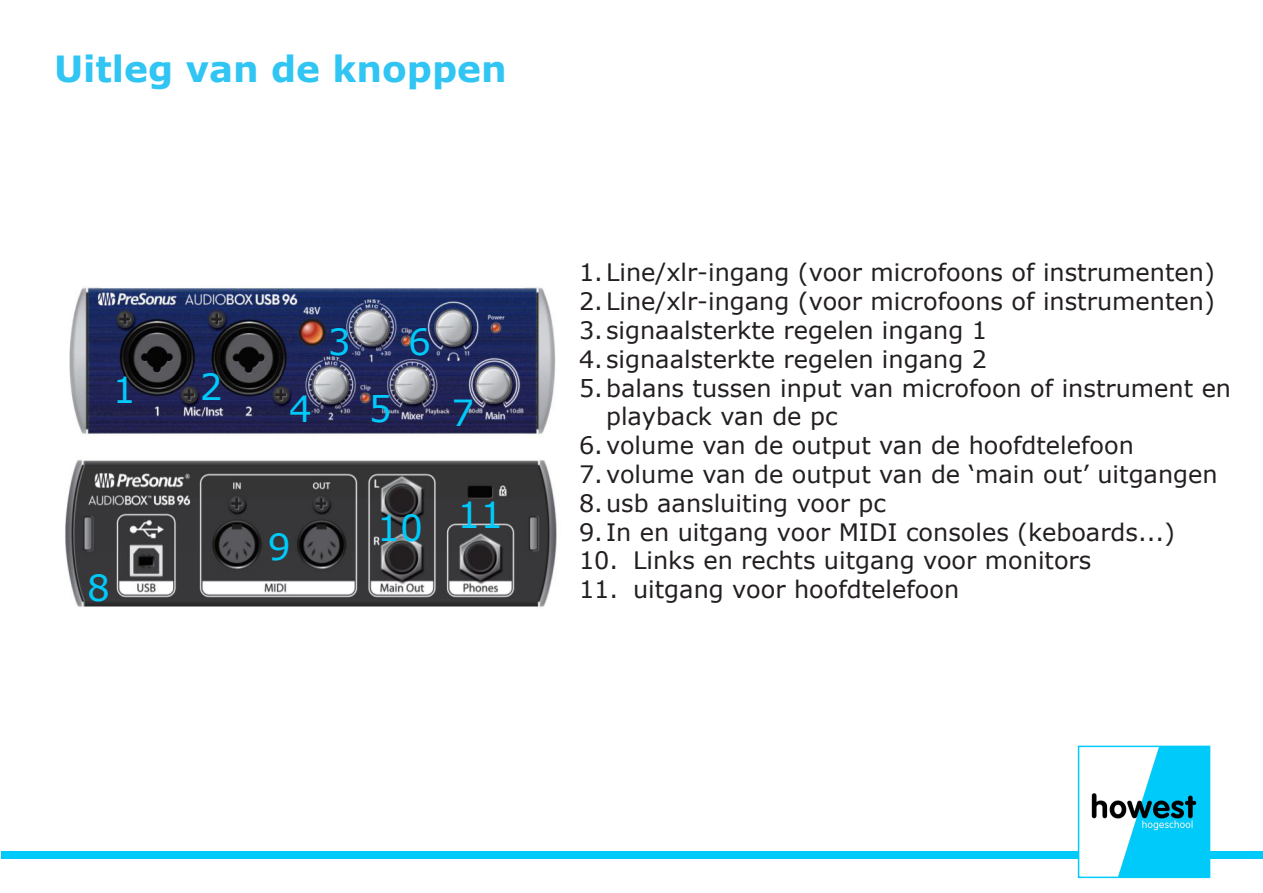
<style>
.page{position:relative;width:1263px;height:893px;background:#fff}
.page>*{position:absolute;margin:0;border:0;box-sizing:border-box;transform-origin:0 0}
.t1{font:700 36px "Verdana";color:#30c5f3}
.t2{font:36px "Verdana";color:#00cafa}
.t3{font:24px/28.8px "Verdana";color:#231f20}
</style>
<div class="page">
<div style="left:1px;top:851px;width:1262px;height:8px;background:#00cafa"></div>
<img style="left:1081px;top:749px;width:126px;height:126px">
<div style="left:1078px;top:746px;width:132px;height:132px;border:2px solid #00cafa"></div>
<img style="left:65px;top:286px;width:492px;height:321px">
<p class="t1" style="left:54px;top:43px;width:454px">Uitleg van de knoppen</p>
<p class="t2" style="left:113px;top:365px;width:24px">1</p>
<p class="t2" style="left:200px;top:362px;width:24px">2</p>
<p class="t2" style="left:87px;top:563px;width:24px">8</p>
<p class="t2" style="left:289px;top:384px;width:24px">4</p>
<p class="t2" style="left:328px;top:317px;width:24px">3</p>
<p class="t2" style="left:408px;top:317px;width:24px">6</p>
<p class="t2" style="left:369px;top:384px;width:24px">5</p>
<p class="t2" style="left:452px;top:388px;width:24px">7</p>
<p class="t2" style="left:268px;top:522px;width:24px">9</p>
<p class="t2" style="left:377px;top:503px;width:47px">10</p>
<p class="t2" style="left:458px;top:490px;width:47px">11</p>
<p class="t3" style="left:579px;top:258px;width:637px">1.Line/xlr-ingang (voor microfoons of instrumenten)</p>
<p class="t3" style="left:579px;top:287px;width:637px">2.Line/xlr-ingang (voor microfoons of instrumenten)</p>
<p class="t3" style="left:579px;top:315px;width:409px">3.signaalsterkte regelen ingang 1</p>
<p class="t3" style="left:579px;top:344px;width:409px">4.signaalsterkte regelen ingang 2</p>
<p class="t3" style="left:606px;top:373px;width:627px;text-indent:-27px">5.balans tussen input van microfoon of instrument en playback van de pc</p>
<p class="t3" style="left:579px;top:431px;width:556px">6.volume van de output van de hoofdtelefoon</p>
<p class="t3" style="left:579px;top:459px;width:640px">7.volume van de output van de ‘main out’ uitgangen</p>
<p class="t3" style="left:579px;top:488px;width:308px">8.usb aansluiting voor pc</p>
<p class="t3" style="left:579px;top:517px;width:598px">9. In en uitgang voor MIDI consoles (keboards...)</p>
<p class="t3" style="left:579px;top:546px;width:514px">10. Links en rechts uitgang voor monitors</p>
<p class="t3" style="left:579px;top:575px;width:382px">11. uitgang voor hoofdtelefoon</p>
</div>
